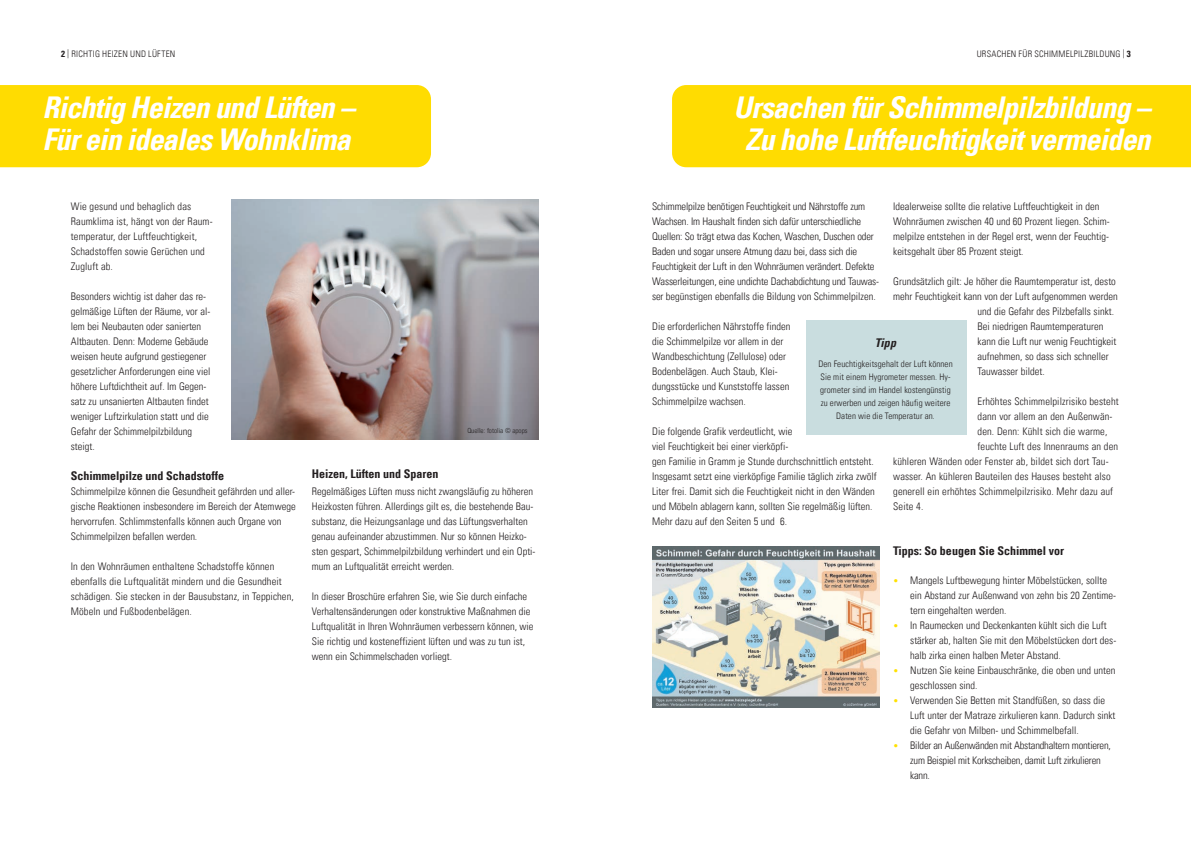
<style>
.page{position:relative;width:1191px;height:842px;background:#fff}
.page>*{position:absolute;margin:0;border:0;box-sizing:border-box;transform-origin:0 0}
.t1{font:italic 700 condensed 30px/32px "Univers LT";letter-spacing:-.025em;color:#fff}
.t2{font:700 condensed 12px "Univers LT";color:#231f20}
.t3{font:italic 700 condensed 12px "Univers LT";color:#231f20}
.t4{font:300 condensed 10.5px/15px "Univers LT";color:#231f20}
.t5{font:300 condensed 10.5px/15px "Univers LT";letter-spacing:-.02em;color:#231f20}
.t6{font:300 condensed 9px/13px "Univers LT";letter-spacing:.01em;color:#231f20;text-align:center}
.t7{font:300 condensed 7px "Univers LT";color:#231f20}
.s1{font-weight:700}
.s2{font-size:9px;color:#ffe101}
</style>
<div class="page">
<img style="left:231px;top:199px;width:308px;height:241px">
<div style="left:806px;top:321px;width:160px;height:114px;background:#c9dddf"></div>
<img style="left:652px;top:546px;width:227px;height:161px">
<div style="left:0;top:85px;width:431px;height:82px;background:#ffdc01"></div>
<div style="left:672px;top:85px;width:519px;height:82px;background:#ffdc01"></div>
<p class="t6" style="left:61px;top:47px;width:116px"><span class="s1">2</span> | RICHTIG HEIZEN UND LÜFTEN</p>
<p class="t6" style="left:976px;top:47px;width:156px">URSACHEN FÜR SCHIMMELPILZBILDUNG | <span class="s1">3</span></p>
<h1 class="t1" style="left:43px;top:91px;width:314px">Richtig Heizen und Lüften –<br>Für ein ideales Wohnklima</h1>
<h1 class="t1" style="left:733px;top:91px;width:418px;text-align:center">Ursachen für Schimmelpilzbildung –<br>Zu hohe Luftfeuchtigkeit vermeiden</h1>
<p class="t4" style="left:71px;top:199px;width:143px">Wie gesund und behaglich das<br>Raumklima ist, hängt von der Raum&shy;temperatur, der Luftfeuchtigkeit,<br>Schadstoffen sowie Gerüchen und<br>Zugluft ab.</p>
<p class="t4" style="left:71px;top:289px;width:141px">Besonders wichtig ist daher das re&shy;gelmäßige Lüften der Räume, vor al&shy;lem bei Neubauten oder sanierten Altbauten. Denn: Moderne Gebäude weisen heute aufgrund gestiegener gesetzlicher Anforderungen eine viel höhere Luftdichtheit auf. Im Gegen&shy;satz zu unsanierten Altbauten findet weniger Luftzirkulation statt und die Gefahr der Schimmelpilzbildung steigt.</p>
<p class="t2" style="left:71px;top:468px;width:155px">Schimmelpilze und Schadstoffe</p>
<p class="t4" style="left:71px;top:484px;width:226px">Schimmelpilze können die Gesundheit gefährden und aller&shy;gische Reaktionen insbesondere im Bereich der Atemwege hervorrufen. Schlimmstenfalls können auch Organe von Schimmelpilzen befallen werden.</p>
<p class="t4" style="left:71px;top:559px;width:224px">In den Wohnräumen enthaltene Schadstoffe können ebenfalls die Luftqualität mindern und die Gesundheit schädigen. Sie stecken in der Bausubstanz, in Teppichen, Möbeln und Fußbodenbelägen.</p>
<p class="t7" style="left:467px;top:426px;width:62px">Quelle: fotolia © apops</p>
<p class="t2" style="left:312px;top:466px;width:128px">Heizen, Lüften und Sparen</p>
<p class="t4" style="left:312px;top:484px;width:225px">Regelmäßiges Lüften muss nicht zwangsläufig zu höheren Heizkosten führen. Allerdings gilt es, die bestehende Bau&shy;substanz, die Heizungsanlage und das Lüftungsverhalten genau aufeinander abzustimmen. Nur so können Heizko&shy;sten gespart, Schimmelpilzbildung verhindert und ein Opti&shy;mum an Luftqualität erreicht werden.</p>
<p class="t4" style="left:312px;top:589px;width:223px">In dieser Broschüre erfahren Sie, wie Sie durch einfache Verhaltensänderungen oder konstruktive Maßnahmen die Luftqualität in Ihren Wohnräumen verbessern können, wie Sie richtig und kosteneffizient lüften und was zu tun ist, wenn ein Schimmelschaden vorliegt.</p>
<p class="t4" style="left:652px;top:199px;width:228px">Schimmelpilze benötigen Feuchtigkeit und Nährstoffe zum Wachsen. Im Haushalt finden sich dafür unterschiedliche Quellen: So trägt etwa das Kochen, Waschen, Duschen oder Baden und sogar unsere Atmung dazu bei, dass sich die Feuchtigkeit der Luft in den Wohnräumen verändert. Defekte Wasserleitungen, eine undichte Dachabdichtung und Tauwas&shy;ser begünstigen ebenfalls die Bildung von Schimmelpilzen.</p>
<p class="t4" style="left:652px;top:319px;width:140px">Die erforderlichen Nährstoffe finden die Schimmelpilze vor allem in der Wandbeschichtung (Zellulose) oder Bodenbelägen. Auch Staub, Klei&shy;dungsstücke und Kunststoffe lassen Schimmelpilze wachsen.</p>
<p class="t4" style="left:652px;top:424px;width:226px">Die folgende Grafik verdeutlicht, wie<br>viel Feuchtigkeit bei einer vierköpfi-<br>gen Familie in Gramm je Stunde durchschnittlich entsteht.<br>Insgesamt setzt eine vierköpfige Familie täglich zirka zwölf Liter frei. Damit sich die Feuchtigkeit nicht in den Wänden und Möbeln ablagern kann, sollten Sie regelmäßig lüften.<br>Mehr dazu auf den Seiten 5 und 6.</p>
<p class="t4" style="left:893px;top:199px;width:218px">Idealerweise sollte die relative Luftfeuchtigkeit in den Wohnräumen zwischen 40 und 60 Prozent liegen. Schim&shy;melpilze entstehen in der Regel erst, wenn der Feuchtig&shy;keitsgehalt über 85 Prozent steigt.</p>
<p class="t4" style="left:893px;top:274px;width:224px">Grundsätzlich gilt: Je höher die Raumtemperatur ist, desto</p>
<p class="t4" style="left:893px;top:289px;width:226px">mehr Feuchtigkeit kann von der Luft aufgenommen werden</p>
<p class="t4" style="left:977px;top:304px;width:138px">und die Gefahr des Pilzbefalls sinkt.</p>
<p class="t4" style="left:977px;top:319px;width:127px">Bei niedrigen Raumtemperaturen</p>
<p class="t4" style="left:977px;top:334px;width:140px">kann die Luft nur wenig Feuchtigkeit</p>
<p class="t4" style="left:977px;top:349px;width:132px">aufnehmen, so dass sich schneller</p>
<p class="t4" style="left:977px;top:364px;width:69px">Tauwasser bildet.</p>
<p class="t4" style="left:977px;top:394px;width:143px">Erhöhtes Schimmelpilzrisiko besteht</p>
<p class="t4" style="left:977px;top:409px;width:136px">dann vor allem an den Außenwän-</p>
<p class="t4" style="left:977px;top:424px;width:131px">den. Denn: Kühlt sich die warme,</p>
<p class="t4" style="left:977px;top:439px;width:142px">feuchte Luft des Innenraums an den</p>
<p class="t4" style="left:893px;top:454px;width:217px">kühleren Wänden oder Fenster ab, bildet sich dort Tau-</p>
<p class="t4" style="left:893px;top:469px;width:219px">wasser. An kühleren Bauteilen des Hauses besteht also</p>
<p class="t4" style="left:893px;top:484px;width:221px">generell ein erhöhtes Schimmelpilzrisiko. Mehr dazu auf</p>
<p class="t4" style="left:893px;top:499px;width:32px">Seite 4.</p>
<p class="t2" style="left:893px;top:543px;width:172px">Tipps: So beugen Sie Schimmel vor</p>
<p class="t4" style="left:910px;top:573px;width:207px;text-indent:-17px"><span class="s2">•</span> Mangels Luftbewegung hinter Möbelstücken, sollte ein Abstand zur Außenwand von zehn bis 20 Zentime&shy;tern eingehalten werden.</p>
<p class="t4" style="left:910px;top:618px;width:207px;text-indent:-17px"><span class="s2">•</span> In Raumecken und Deckenkanten kühlt sich die Luft stärker ab, halten Sie mit den Möbelstücken dort des&shy;halb zirka einen halben Meter Abstand.</p>
<p class="t4" style="left:910px;top:663px;width:207px;text-indent:-17px"><span class="s2">•</span> Nutzen Sie keine Einbauschränke, die oben und unten geschlossen sind.</p>
<p class="t4" style="left:910px;top:693px;width:207px;text-indent:-17px"><span class="s2">•</span> Verwenden Sie Betten mit Standfüßen, so dass die<br>Luft unter der Matraze zirkulieren kann. Dadurch sinkt die Gefahr von Milben- und Schimmelbefall.</p>
<p class="t5" style="left:910px;top:738px;width:202px;text-indent:-17px"><span class="s2">•</span> Bilder an Außenwänden mit Abstandhaltern montieren, zum Beispiel mit Korkscheiben, damit Luft zirkulieren kann.</p>
<p class="t3" style="left:875px;top:335px;width:23px">Tipp</p>
<p class="t6" style="left:818px;top:357px;width:136px">Den Feuchtigkeitsgehalt der Luft können Sie mit einem Hygrometer messen. Hy&shy;grometer sind im Handel kostengünstig zu erwerben und zeigen häufig weitere Daten wie die Temperatur an.</p>
</div>
